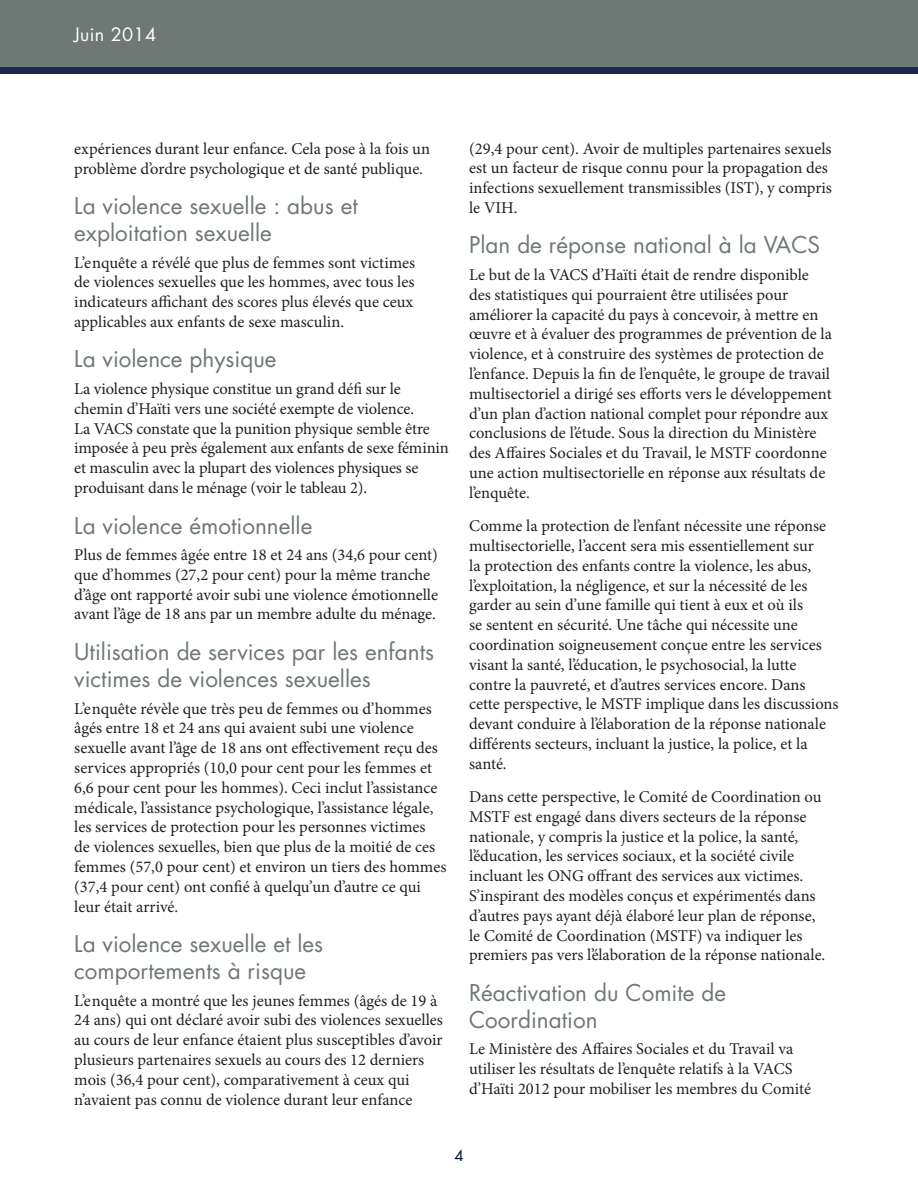
<style>
.page{position:relative;width:918px;height:1188px;background:#fff}
.page>*{position:absolute;margin:0;border:0;box-sizing:border-box;transform-origin:0 0}
.Heading_2{font:22.5px/27px "Futura Std";color:#6e7875}
.t1{font:18px "Futura Std";letter-spacing:.02em;color:#fff}
.Body{font:16.5px/19.8px "Minion Pro";color:#231f20}
.t2{font:15px "Futura Std";color:#041135}
</style>
<div class="page">
<div style="left:0;top:0;width:918px;height:68px;background:#6e7875"></div>
<div style="left:0;top:68px;width:918px;height:6px;background:#182754"></div>
<p class="t1" style="left:74px;top:23px;width:83px">Juin 2014</p>
<p class="Body" style="left:74px;top:139px;width:357px">expériences durant leur enfance. Cela pose à la fois un problème d’ordre psychologique et de santé publique.</p>
<p class="Heading_2" style="left:74px;top:193px;width:285px">La violence sexuelle : abus et exploitation sexuelle</p>
<p class="Body" style="left:74px;top:253px;width:343px">L’enquête a révélé que plus de femmes sont victimes de violences sexuelles que les hommes, avec tous les indicateurs affichant des scores plus élevés que ceux applicables aux enfants de sexe masculin.</p>
<p class="Heading_2" style="left:74px;top:346px;width:204px">La violence physique</p>
<p class="Body" style="left:74px;top:379px;width:376px">La violence physique constitue un grand défi sur le chemin d’Haïti vers une société exempte de violence.<br>La VACS constate que la punition physique semble être imposée à peu près également aux enfants de sexe féminin et masculin avec la plupart des violences physiques se produisant dans le ménage (voir le tableau 2).</p>
<p class="Heading_2" style="left:74px;top:512px;width:240px">La violence émotionnelle</p>
<p class="Body" style="left:74px;top:545px;width:365px">Plus de femmes âgée entre 18 et 24 ans (34,6 pour cent) que d’hommes (27,2 pour cent) pour la même tranche d’âge ont rapporté avoir subi une violence émotionnelle avant l’âge de 18 ans par un membre adulte du ménage.</p>
<p class="Heading_2" style="left:74px;top:638px;width:361px">Utilisation de services par les enfants victimes de violences sexuelles</p>
<p class="Body" style="left:74px;top:698px;width:374px">L’enquête révèle que très peu de femmes ou d’hommes âgés entre 18 et 24 ans qui avaient subi une violence sexuelle avant l’âge de 18 ans ont effectivement reçu des services appropriés (10,0 pour cent pour les femmes et 6,6 pour cent pour les hommes). Ceci inclut l’assistance médicale, l’assistance psychologique, l’assistance légale, les services de protection pour les personnes victimes<br>de violences sexuelles, bien que plus de la moitié de ces femmes (57,0 pour cent) et environ un tiers des hommes (37,4 pour cent) ont confié à quelqu’un d’autre ce qui leur était arrivé.</p>
<p class="Heading_2" style="left:74px;top:931px;width:250px">La violence sexuelle et les comportements à risque</p>
<p class="Body" style="left:74px;top:991px;width:370px">L’enquête a montré que les jeunes femmes (âgés de 19 à 24 ans) qui ont déclaré avoir subi des violences sexuelles au cours de leur enfance étaient plus susceptibles d’avoir plusieurs partenaires sexuels au cours des 12 derniers mois (36,4 pour cent), comparativement à ceux qui n’avaient pas connu de violence durant leur enfance</p>
<p class="Body" style="left:469px;top:138px;width:364px">(29,4 pour cent). Avoir de multiples partenaires sexuels est un facteur de risque connu pour la propagation des infections sexuellement transmissibles (IST), y compris le VIH.</p>
<p class="Heading_2" style="left:469px;top:232px;width:352px">Plan de réponse national à la VACS</p>
<p class="Body" style="left:469px;top:265px;width:364px">Le but de la VACS d’Haïti était de rendre disponible des statistiques qui pourraient être utilisées pour améliorer la capacité du pays à concevoir, à mettre en œuvre et à évaluer des programmes de prévention de la violence, et à construire des systèmes de protection de l’enfance. Depuis la fin de l’enquête, le groupe de travail multisectoriel a dirigé ses efforts vers le développement d’un plan d’action national complet pour répondre aux conclusions de l’étude. Sous la direction du Ministère des Affaires Sociales et du Travail, le MSTF coordonne une action multisectorielle en réponse aux résultats de l’enquête.</p>
<p class="Body" style="left:469px;top:516px;width:371px">Comme la protection de l’enfant nécessite une réponse multisectorielle, l’accent sera mis essentiellement sur<br>la protection des enfants contre la violence, les abus, l’exploitation, la négligence, et sur la nécessité de les garder au sein d’une famille qui tient à eux et où ils<br>se sentent en sécurité. Une tâche qui nécessite une coordination soigneusement conçue entre les services visant la santé, l’éducation, le psychosocial, la lutte contre la pauvreté, et d’autres services encore. Dans cette perspective, le MSTF implique dans les discussions devant conduire à l’élaboration de la réponse nationale différents secteurs, incluant la justice, la police, et la santé.</p>
<p class="Body" style="left:469px;top:787px;width:358px">Dans cette perspective, le Comité de Coordination ou MSTF est engagé dans divers secteurs de la réponse nationale, y compris la justice et la police, la santé, l’éducation, les services sociaux, et la société civile incluant les ONG offrant des services aux victimes.<br>S’inspirant des modèles conçus et expérimentés dans d’autres pays ayant déjà élaboré leur plan de réponse, le Comité de Coordination (MSTF) va indiquer les premiers pas vers l’élaboration de la réponse nationale.</p>
<p class="Heading_2" style="left:469px;top:979px;width:259px">Réactivation du Comite de<br>Coordination</p>
<p class="Body" style="left:469px;top:1039px;width:343px">Le Ministère des Affaires Sociales et du Travail va utiliser les résultats de l’enquête relatifs à la VACS d’Haïti 2012 pour mobiliser les membres du Comité</p>
<p class="t2" style="left:454px;top:1146px;width:11px">4</p>
</div>
